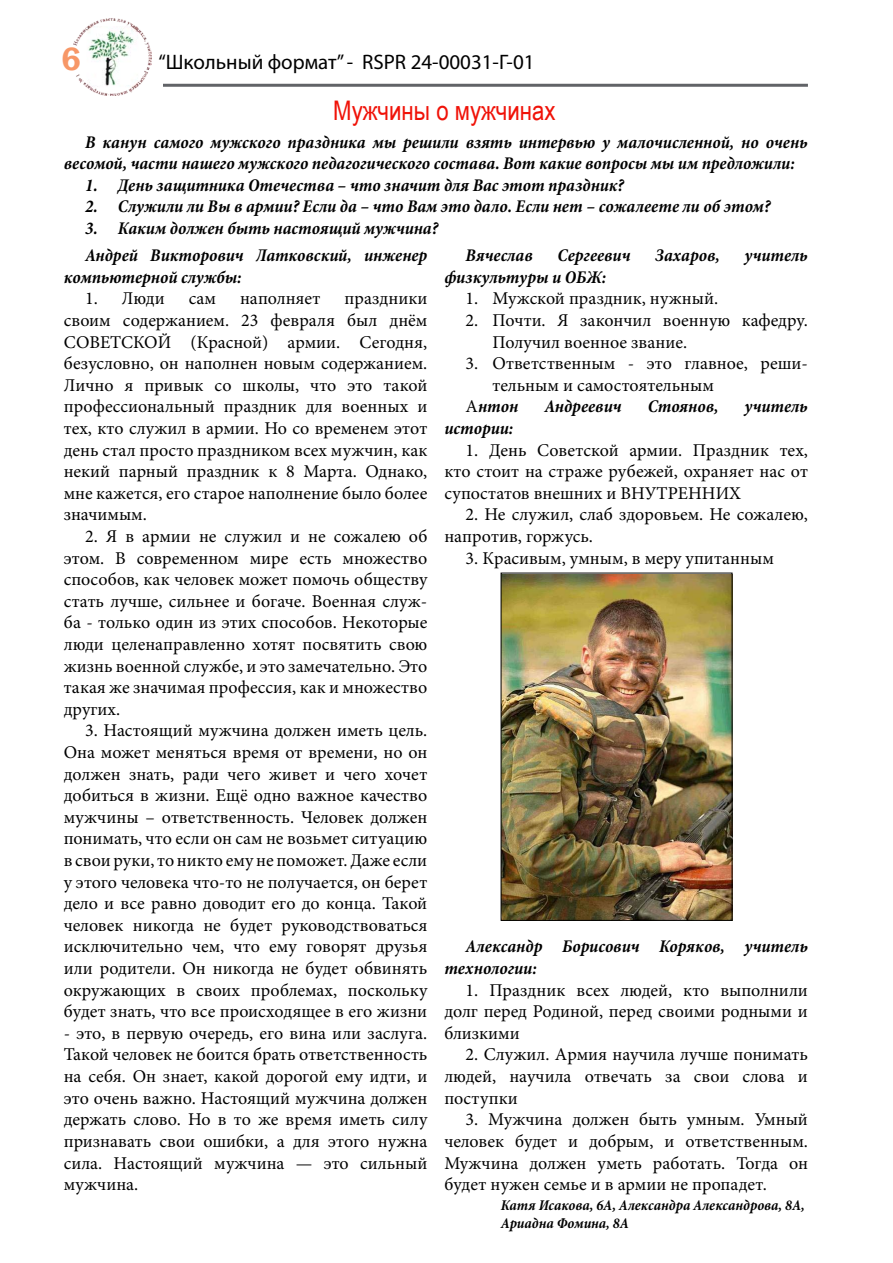
<style>
.page{position:relative;width:893px;height:1263px;background:#fff}
.page>*{position:absolute;margin:0;border:0;box-sizing:border-box;transform-origin:0 0}
.t1{font:600 33px "Franklin Gothic";color:#f79767}
.t2{font:27px "Arial Narrow";color:#f01208}
.t3{font:21px "Myriad Pro";color:#000}
.t4{font:18px/21.6px "Minion Pro";color:#000;text-align:justify}
.t5{font:italic 700 condensed 18px/21.6px "Minion Pro";color:#000}
.t6{font:italic 700 condensed 15px/18px "Minion Pro";color:#000}
.s1{font-weight:400;font-style:normal;font-stretch:normal}
</style>
<div class="page">
<img style="left:74px;top:18px;width:78px;height:78px">
<hr style="left:163px;top:84px;width:645px;height:3px;background:#616367">
<img style="left:503px;top:575px;width:227px;height:344px">
<div style="left:501px;top:573px;width:231px;height:348px;border:1px solid #000"></div>
<h1 class="t1" style="left:61px;top:39px;width:21px">6</h1>
<p class="t3" style="left:158px;top:49px;width:378px">“Школьный формат” - RSPR 24-00031-Г-01</p>
<h2 class="t2" style="left:333px;top:90px;width:224px">Мужчины о мужчинах</h2>
<p class="t5" style="left:64px;top:131px;width:746px;text-indent:21px">В канун самого мужского праздника мы решили взять интервью у малочисленной, но очень весомой, части нашего мужского педагогического состава. Вот какие вопросы мы им предложили:</p>
<p class="t5" style="left:85px;top:174px;width:540px">1. День защитника Отечества – что значит для Вас этот праздник?</p>
<p class="t5" style="left:85px;top:196px;width:687px">2. Служили ли Вы в армии? Если да – что Вам это дало. Если нет – сожалеете ли об этом?</p>
<p class="t5" style="left:85px;top:214px;width:355px;line-height:27.3px">3. Каким должен быть настоящий мужчина?<br>Андрей Викторович Латковский, инженер</p>
<p class="t5" style="left:64px;top:266px;width:179px">компьютерной службы:</p>
<p class="t4" style="left:85px;top:288px;width:81px">1. Люди</p>
<p class="t4" style="left:189px;top:288px;width:29px">сам</p>
<p class="t4" style="left:240px;top:288px;width:82px">наполняет</p>
<p class="t5" style="left:466px;top:244px;width:69px">Вячеслав</p>
<p class="t5" style="left:557px;top:244px;width:75px">Сергеевич</p>
<p class="t5" style="left:655px;top:244px;width:66px">Захаров,</p>
<p class="t5" style="left:744px;top:244px;width:65px">учитель</p>
<p class="t5" style="left:444px;top:266px;width:163px">физкультуры и ОБЖ:</p>
<p class="t4" style="left:466px;top:288px;width:254px">1. Мужской праздник, нужный.</p>
<p class="t4" style="left:493px;top:309px;width:317px;text-indent:-27px">2. Почти. Я закончил военную кафедру.<br>Получил военное звание.</p>
<p class="t4" style="left:466px;top:353px;width:344px">3. Ответственным - это главное, реши-</p>
<p class="t4" style="left:493px;top:374px;width:223px">тельным и самостоятельным</p>
<p class="t5" style="left:466px;top:396px;width:54px"><span class="s1">А</span>нтон</p>
<p class="t5" style="left:544px;top:396px;width:79px">Андреевич</p>
<p class="t5" style="left:648px;top:396px;width:72px">Стоянов,</p>
<p class="t5" style="left:744px;top:396px;width:65px">учитель</p>
<p class="t5" style="left:444px;top:417px;width:70px">истории:</p>
<p class="t4" style="left:444px;top:439px;width:365px;text-indent:21px">1. День Советской армии. Праздник тех, кто стоит на страже рубежей, охраняет нас от супостатов внешних и ВНУТРЕННИХ</p>
<p class="t4" style="left:444px;top:504px;width:365px;text-indent:21px">2. Не служил, слаб здоровьем. Не сожалею, напротив, горжусь.</p>
<p class="t4" style="left:466px;top:547px;width:310px">3. Красивым, умным, в меру упитанным</p>
<p class="t4" style="left:64px;top:288px;width:365px;text-indent:281px">праздники своим содержанием. 23 февраля был днём СОВЕТСКОЙ (Красной) армии. Сегодня, безусловно, он наполнен новым содержанием.<br>Лично я привык со школы, что это такой профессиональный праздник для военных и тех, кто служил в армии. Но со временем этот день стал просто праздником всех мужчин, как некий парный праздник к 8 Марта. Однако, мне кажется, его старое наполнение было более значимым.</p>
<p class="t4" style="left:64px;top:525px;width:365px;text-indent:21px">2. Я в армии не служил и не сожалею об этом. В современном мире есть множество способов, как человек может помочь обществу стать лучше, сильнее и богаче. Военная служ&shy;ба - только один из этих способов. Некоторые люди целенаправленно хотят посвятить свою жизнь военной службе, и это замечательно. Это такая же значимая профессия, как и множество других.</p>
<p class="t4" style="left:64px;top:720px;width:365px;text-indent:21px">3. Настоящий мужчина должен иметь цель.<br>Она может меняться время от времени, но он должен знать, ради чего живет и чего хочет добиться в жизни. Ещё одно важное качество мужчины – ответственность. Человек должен понимать, что если он сам не возьмет ситуацию в свои руки, то никто ему не поможет. Даже если у этого человека что-то не получается, он берет дело и все равно доводит его до конца. Такой человек никогда не будет руководствоваться исключительно чем, что ему говорят друзья или родители. Он никогда не будет обвинять окружающих в своих проблемах, поскольку будет знать, что все происходящее в его жизни</p>
<p class="t4" style="left:64px;top:1022px;width:365px">- это, в первую очередь, его вина или заслуга.<br>Такой человек не боится брать ответственность на себя. Он знает, какой дорогой ему идти, и это очень важно. Настоящий мужчина должен держать слово. Но в то же время иметь силу признавать свои ошибки, а для этого нужна сила. Настоящий мужчина — это сильный мужчина.</p>
<p class="t5" style="left:444px;top:936px;width:365px;text-indent:21px">Александр Борисович Коряков, учитель технологии:</p>
<p class="t4" style="left:444px;top:979px;width:365px;text-indent:21px">1. Праздник всех людей, кто выполнили долг перед Родиной, перед своими родными и близкими</p>
<p class="t4" style="left:444px;top:1044px;width:365px;text-indent:21px">2. Служил. Армия научила лучше понимать людей, научила отвечать за свои слова и поступки</p>
<p class="t4" style="left:444px;top:1109px;width:365px;text-indent:21px">3. Мужчина должен быть умным. Умный человек будет и добрым, и ответственным.<br>Мужчина должен уметь работать. Тогда он будет нужен семье и в армии не пропадет.</p>
<p class="t6" style="left:501px;top:1196px;width:306px">Катя Исакова, 6А, Александра Александрова, 8А,<br>Ариадна Фомина, 8А</p>
</div>
